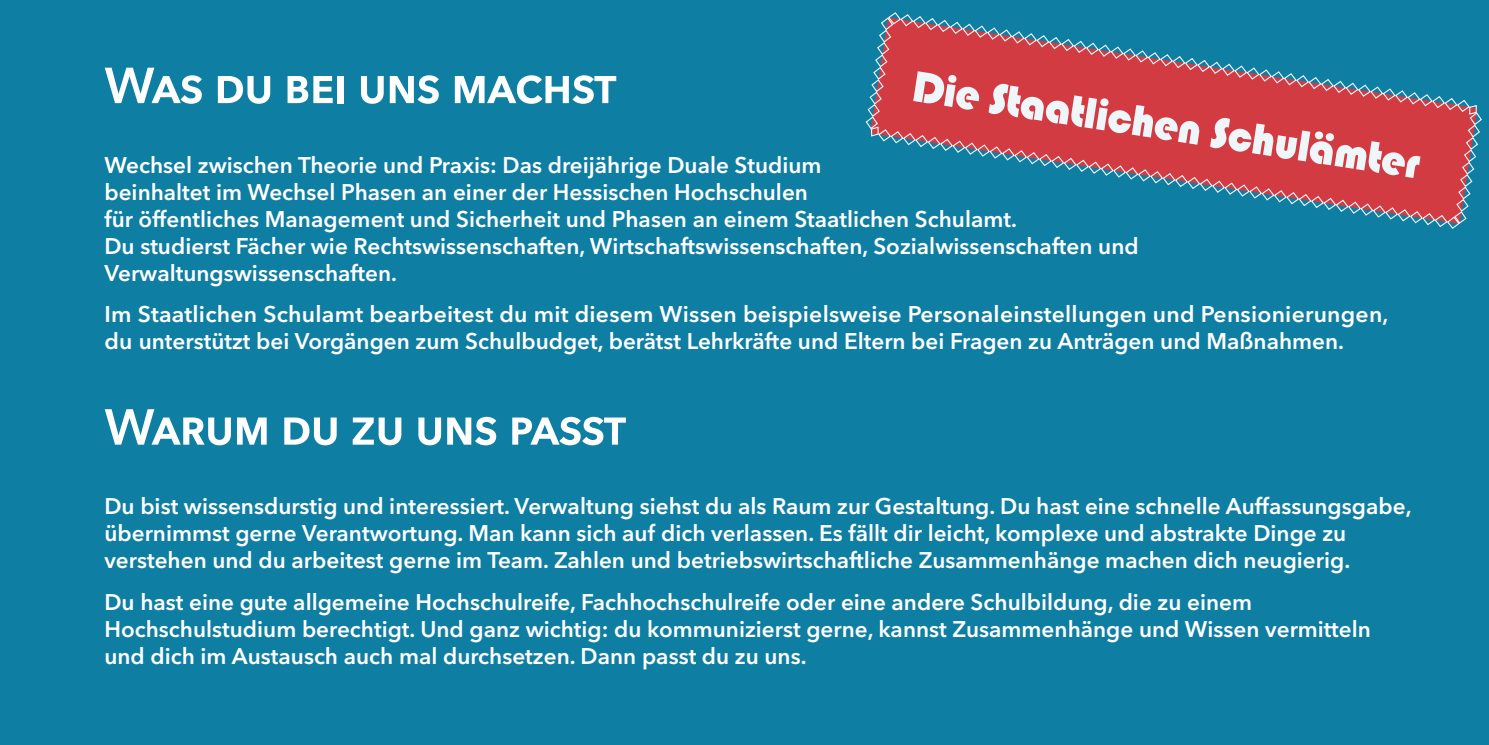
<style>
.page{position:relative;width:1489px;height:745px;background:#fff}
.page>*{position:absolute;margin:0;border:0;box-sizing:border-box;transform-origin:0 0}
.p_Untertitel2{font:600 50px "Avenir Next LT Pro";letter-spacing:-.025em;color:#fff}
.t1{font:45px "Bauhaus 93";color:#fff}
.p_Text_2{font:600 22.5px/27px "Avenir Next LT Pro";color:#fff}
</style>
<div class="page">
<div style="left:0;top:0;width:1488px;height:744px;background:#0f7ea3"></div>
<svg style="left:865px;top:12px;width:617px;height:217px"></svg>
<p class="p_Untertitel2" style="left:104px;top:55px;width:513px">Was du bei uns machst</p>
<h2 class="t1" style="left:916px;top:59px;width:514px;rotate:9deg">Die Staatlichen Schulämter</h2>
<p class="p_Text_2" style="left:104px;top:151px;width:1035px">Wechsel zwischen Theorie und Praxis: Das dreijährige Duale Studium<br>beinhaltet im Wechsel Phasen an einer der Hessischen Hochschulen<br>für öffentliches Management und Sicherheit und Phasen an einem Staatlichen Schulamt.<br>Du studierst Fächer wie Rechtswissenschaften, Wirtschaftswissenschaften, Sozialwissenschaften und Verwaltungswissenschaften.</p>
<p class="p_Text_2" style="left:104px;top:300px;width:1285px">Im Staatlichen Schulamt bearbeitest du mit diesem Wissen beispielsweise Personaleinstellungen und Pensionierungen, du unterstützt bei Vorgängen zum Schulbudget, berätst Lehrkräfte und Eltern bei Fragen zu Anträgen und Maßnahmen.</p>
<p class="p_Untertitel2" style="left:104px;top:396px;width:523px">Warum du zu uns passt</p>
<p class="p_Text_2" style="left:104px;top:492px;width:1308px">Du bist wissensdurstig und interessiert. Verwaltung siehst du als Raum zur Gestaltung. Du hast eine schnelle Auffassungsgabe, übernimmst gerne Verantwortung. Man kann sich auf dich verlassen. Es fällt dir leicht, komplexe und abstrakte Dinge zu verstehen und du arbeitest gerne im Team. Zahlen und betriebswirtschaftliche Zusammenhänge machen dich neugierig.</p>
<p class="p_Text_2" style="left:104px;top:587px;width:1267px">Du hast eine gute allgemeine Hochschulreife, Fachhochschulreife oder eine andere Schulbildung, die zu einem<br>Hochschulstudium berechtigt. Und ganz wichtig: du kommunizierst gerne, kannst Zusammenhänge und Wissen vermitteln und dich im Austausch auch mal durchsetzen. Dann passt du zu uns.</p>
</div>
